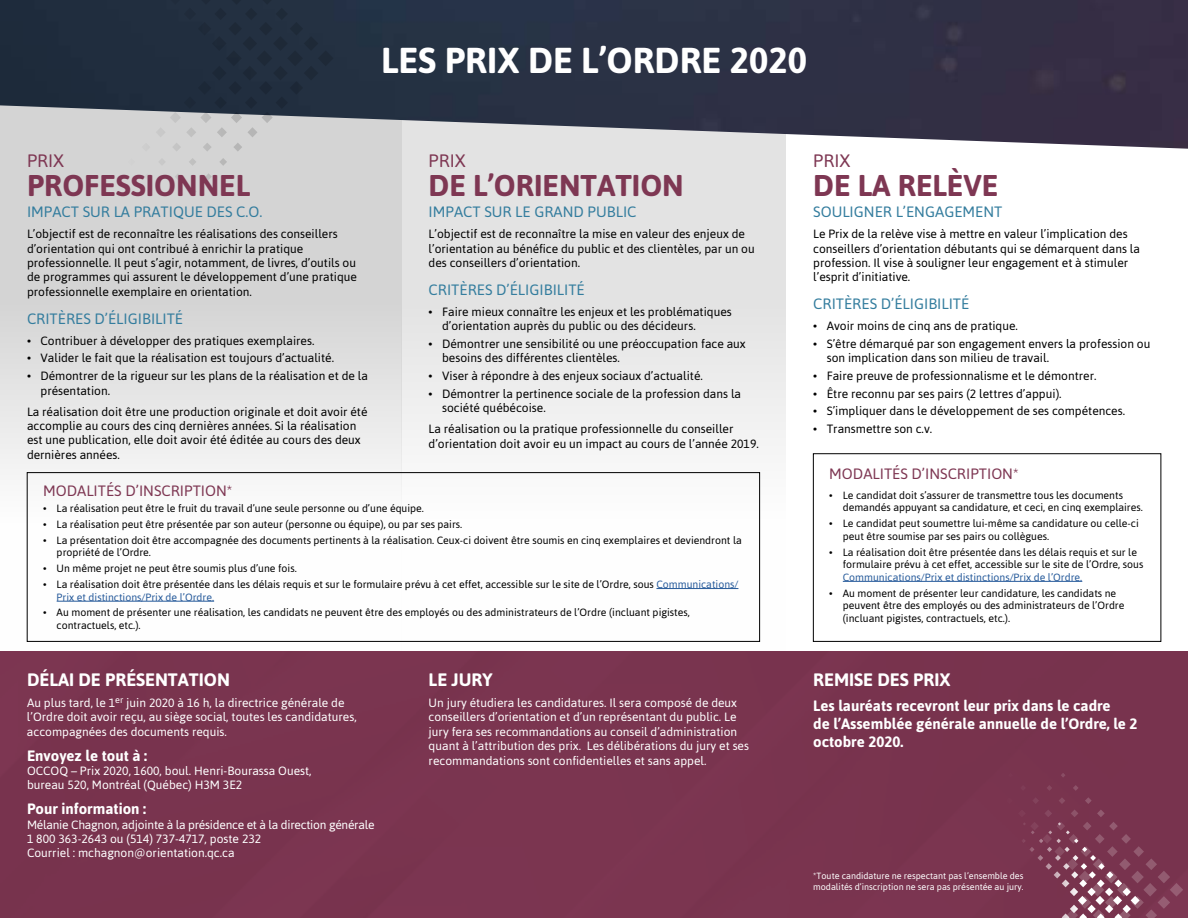
<style>
.page{position:relative;width:1188px;height:918px;background:#fff}
.page>*{position:absolute;margin:0;border:0;box-sizing:border-box;transform-origin:0 0}
.t1{font:700 36px "Asap";color:#fff}
.t2{font:700 30px "Asap";color:#7e3753}
.t3{font:700 18px "Asap";color:#fff}
.t4{font:18px "Asap";color:#7e3753}
.t5{font:15px "Asap";color:#347d9e}
.t6{font:700 15px/18px "Asap";color:#fff}
.t7{font:15px "Asap";color:#7e3753}
.t8{font:12px/14.4px "Asap";color:#000}
.t9{font:12px/14.4px "Asap";color:#fff}
.t10{font:10.5px/12.6px "Asap";color:#000}
.t11{font:10.5px "Asap";color:#275b9b}
.t12{font:9px/10.8px "Asap";color:#fff}
.s1{color:#275b9b}
</style>
<div class="page">
<svg style="left:402px;top:149px;width:384px;height:493px"></svg>
<svg style="left:0;top:149px;width:402px;height:493px"></svg>
<img style="left:0;top:0;width:1188px;height:149px">
<div style="left:0;top:651px;width:1188px;height:267px;background:#7e3753"></div>
<svg style="left:191px;top:189px;width:6px;height:5px"></svg>
<svg style="left:205px;top:173px;width:7px;height:7px"></svg>
<svg style="left:219px;top:158px;width:8px;height:8px"></svg>
<svg style="left:233px;top:143px;width:9px;height:9px"></svg>
<svg style="left:175px;top:173px;width:6px;height:7px"></svg>
<svg style="left:189px;top:158px;width:7px;height:8px"></svg>
<svg style="left:203px;top:143px;width:9px;height:9px"></svg>
<svg style="left:130px;top:189px;width:5px;height:5px"></svg>
<svg style="left:144px;top:173px;width:7px;height:7px"></svg>
<svg style="left:158px;top:158px;width:8px;height:8px"></svg>
<svg style="left:172px;top:143px;width:9px;height:9px"></svg>
<svg style="left:113px;top:173px;width:7px;height:7px"></svg>
<svg style="left:127px;top:158px;width:8px;height:8px"></svg>
<svg style="left:142px;top:143px;width:8px;height:9px"></svg>
<svg style="left:156px;top:0;width:178px;height:137px;background:#3e4957"></svg>
<svg style="left:1085px;top:797px;width:6px;height:7px"></svg>
<svg style="left:1073px;top:785px;width:5px;height:6px"></svg>
<svg style="left:1059px;top:798px;width:6px;height:6px"></svg>
<svg style="left:1047px;top:785px;width:5px;height:5px"></svg>
<svg style="left:1034px;top:798px;width:4px;height:5px"></svg>
<svg style="left:1023px;top:810px;width:160px;height:108px"></svg>
<div style="left:27px;top:473px;width:733px;height:169px;border:1px solid #000"></div>
<div style="left:813px;top:454px;width:348px;height:188px;border:1px solid #000"></div>
<hr style="left:843px;top:581px;width:239px;height:1px;background:#275b9b">
<hr style="left:656px;top:588px;width:82px;height:1px;background:#275b9b">
<hr style="left:57px;top:601px;width:157px;height:1px;background:#275b9b">
<h1 class="t1" style="left:381px;top:39px;width:427px">LES PRIX DE L’ORDRE 2020</h1>
<h3 class="t4" style="left:27px;top:150px;width:39px">PRIX</h3>
<h2 class="t2" style="left:27px;top:168px;width:225px">PROFESSIONNEL</h2>
<p class="t5" style="left:27px;top:203px;width:237px">IMPACT SUR LA PRATIQUE DES C.O.</p>
<p class="t8" style="left:27px;top:227px;width:332px">L’objectif est de reconnaître les réalisations des conseillers d’orientation qui ont contribué à enrichir la pratique professionnelle. Il peut s’agir, notamment, de livres, d’outils ou de programmes qui assurent le développement d’une pratique professionnelle exemplaire en orientation.</p>
<p class="t5" style="left:27px;top:310px;width:158px">CRITÈRES D’ÉLIGIBILITÉ</p>
<p class="t8" style="left:27px;top:333px;width:289px">• Contribuer à développer des pratiques exemplaires.</p>
<p class="t8" style="left:27px;top:351px;width:309px">• Valider le fait que la réalisation est toujours d’actualité.</p>
<p class="t8" style="left:40px;top:369px;width:329px;text-indent:-14px">• Démontrer de la rigueur sur les plans de la réalisation et de la présentation.</p>
<p class="t8" style="left:27px;top:404px;width:342px">La réalisation doit être une production originale et doit avoir été accomplie au cours des cinq dernières années. Si la réalisation est une publication, elle doit avoir été éditée au cours des deux dernières années.</p>
<h3 class="t4" style="left:429px;top:150px;width:39px">PRIX</h3>
<h2 class="t2" style="left:429px;top:168px;width:257px">DE L’ORIENTATION</h2>
<p class="t5" style="left:429px;top:203px;width:209px">IMPACT SUR LE GRAND PUBLIC</p>
<p class="t8" style="left:429px;top:227px;width:328px">L’objectif est de reconnaître la mise en valeur des enjeux de l’orientation au bénéfice du public et des clientèles, par un ou des conseillers d’orientation.</p>
<p class="t5" style="left:429px;top:281px;width:158px">CRITÈRES D’ÉLIGIBILITÉ</p>
<p class="t8" style="left:442px;top:305px;width:291px;text-indent:-14px">• Faire mieux connaître les enjeux et les problématiques d’orientation auprès du public ou des décideurs.</p>
<p class="t8" style="left:442px;top:337px;width:305px;text-indent:-14px">• Démontrer une sensibilité ou une préoccupation face aux besoins des différentes clientèles.</p>
<p class="t8" style="left:429px;top:369px;width:276px">• Viser à répondre à des enjeux sociaux d’actualité.</p>
<p class="t8" style="left:442px;top:386px;width:300px;text-indent:-14px">• Démontrer la pertinence sociale de la profession dans la société québécoise.</p>
<p class="t8" style="left:429px;top:422px;width:332px">La réalisation ou la pratique professionnelle du conseiller d’orientation doit avoir eu un impact au cours de l’année 2019.</p>
<h3 class="t4" style="left:813px;top:150px;width:39px">PRIX</h3>
<h2 class="t2" style="left:813px;top:168px;width:187px">DE LA RELÈVE</h2>
<p class="t5" style="left:813px;top:203px;width:191px">SOULIGNER L’ENGAGEMENT</p>
<p class="t8" style="left:813px;top:227px;width:328px">Le Prix de la relève vise à mettre en valeur l’implication des conseillers d’orientation débutants qui se démarquent dans la profession. Il vise à souligner leur engagement et à stimuler l’esprit d’initiative.</p>
<p class="t5" style="left:813px;top:295px;width:158px">CRITÈRES D’ÉLIGIBILITÉ</p>
<p class="t8" style="left:813px;top:319px;width:206px">• Avoir moins de cinq ans de pratique.</p>
<p class="t8" style="left:827px;top:337px;width:325px;text-indent:-14px">• S’être démarqué par son engagement envers la profession ou son implication dans son milieu de travail.</p>
<p class="t8" style="left:813px;top:369px;width:285px">• Faire preuve de professionnalisme et le démontrer.</p>
<p class="t8" style="left:813px;top:386px;width:250px">• Être reconnu par ses pairs (2 lettres d’appui).</p>
<p class="t8" style="left:813px;top:404px;width:313px">• S’impliquer dans le développement de ses compétences.</p>
<p class="t8" style="left:813px;top:422px;width:120px">• Transmettre son c.v.</p>
<p class="t7" style="left:43px;top:482px;width:191px">MODALITÉS D’INSCRIPTION*</p>
<p class="t10" style="left:43px;top:502px;width:382px">• La réalisation peut être le fruit du travail d’une seule personne ou d’une équipe.</p>
<p class="t10" style="left:43px;top:518px;width:421px">• La réalisation peut être présentée par son auteur (personne ou équipe), ou par ses pairs.</p>
<p class="t10" style="left:57px;top:533px;width:687px;text-indent:-14px">• La présentation doit être accompagnée des documents pertinents à la réalisation. Ceux-ci doivent être soumis en cinq exemplaires et deviendront la propriété de l’Ordre.</p>
<p class="t10" style="left:43px;top:562px;width:255px">• Un même projet ne peut être soumis plus d’une fois.</p>
<p class="t10" style="left:57px;top:578px;width:683px;text-indent:-14px">• La réalisation doit être présentée dans les délais requis et sur le formulaire prévu à cet effet, accessible sur le site de l’Ordre, sous <span class="s1">Communications/<br>Prix et distinctions/Prix de l’Ordre.</span></p>
<p class="t10" style="left:57px;top:606px;width:635px;text-indent:-14px">• Au moment de présenter une réalisation, les candidats ne peuvent être des employés ou des administrateurs de l’Ordre (incluant pigistes, contractuels, etc.).</p>
<h3 class="t3" style="left:27px;top:669px;width:204px">DÉLAI DE PRÉSENTATION</h3>
<p class="t9" style="left:27px;top:696px;width:331px">Au plus tard, le 1<sup>er</sup> juin 2020 à 16 h, la directrice générale de l’Ordre doit avoir reçu, au siège social, toutes les candidatures, accompagnées des documents requis.</p>
<p class="t6" style="left:27px;top:746px;width:122px">Envoyez le tout à :</p>
<p class="t9" style="left:27px;top:764px;width:286px">OCCOQ – Prix 2020, 1600, boul. Henri-Bourassa Ouest, bureau 520, Montréal (Québec) H3M 3E2</p>
<p class="t6" style="left:27px;top:800px;width:121px">Pour information :</p>
<p class="t9" style="left:27px;top:817px;width:349px">Mélanie Chagnon, adjointe à la présidence et à la direction générale<br>1 800 363-2643 ou (514) 737-4717, poste 232<br>Courriel : mchagnon@orientation.qc.ca</p>
<h3 class="t3" style="left:429px;top:669px;width:65px">LE JURY</h3>
<p class="t9" style="left:429px;top:696px;width:322px">Un jury étudiera les candidatures. Il sera composé de deux conseillers d’orientation et d’un représentant du public. Le jury fera ses recommandations au conseil d’administration quant à l’attribution des prix. Les délibérations du jury et ses recommandations sont confidentielles et sans appel.</p>
<p class="t7" style="left:829px;top:465px;width:191px">MODALITÉS D’INSCRIPTION*</p>
<p class="t10" style="left:843px;top:489px;width:302px;text-indent:-14px">• Le candidat doit s’assurer de transmettre tous les documents demandés appuyant sa candidature, et ceci, en cinq exemplaires.</p>
<p class="t10" style="left:843px;top:517px;width:298px;text-indent:-14px">• Le candidat peut soumettre lui-même sa candidature ou celle-ci peut être soumise par ses pairs ou collègues.</p>
<p class="t10" style="left:843px;top:545px;width:302px;text-indent:-14px">• La réalisation doit être présentée dans les délais requis et sur le formulaire prévu à cet effet, accessible sur le site de l’Ordre, sous</p>
<p class="t11" style="left:843px;top:571px;width:241px">Communications/Prix et distinctions/Prix de l’Ordre.</p>
<p class="t10" style="left:843px;top:587px;width:283px;text-indent:-14px">• Au moment de présenter leur candidature, les candidats ne peuvent être des employés ou des administrateurs de l’Ordre (incluant pigistes, contractuels, etc.).</p>
<h3 class="t3" style="left:813px;top:669px;width:139px">REMISE DES PRIX</h3>
<p class="t6" style="left:813px;top:696px;width:326px">Les lauréats recevront leur prix dans le cadre<br>de l’Assemblée générale annuelle de l’Ordre, le 2 octobre 2020.</p>
<p class="t12" style="left:813px;top:870px;width:212px">*Toute candidature ne respectant pas l’ensemble des modalités d’inscription ne sera pas présentée au jury.</p>
</div>
